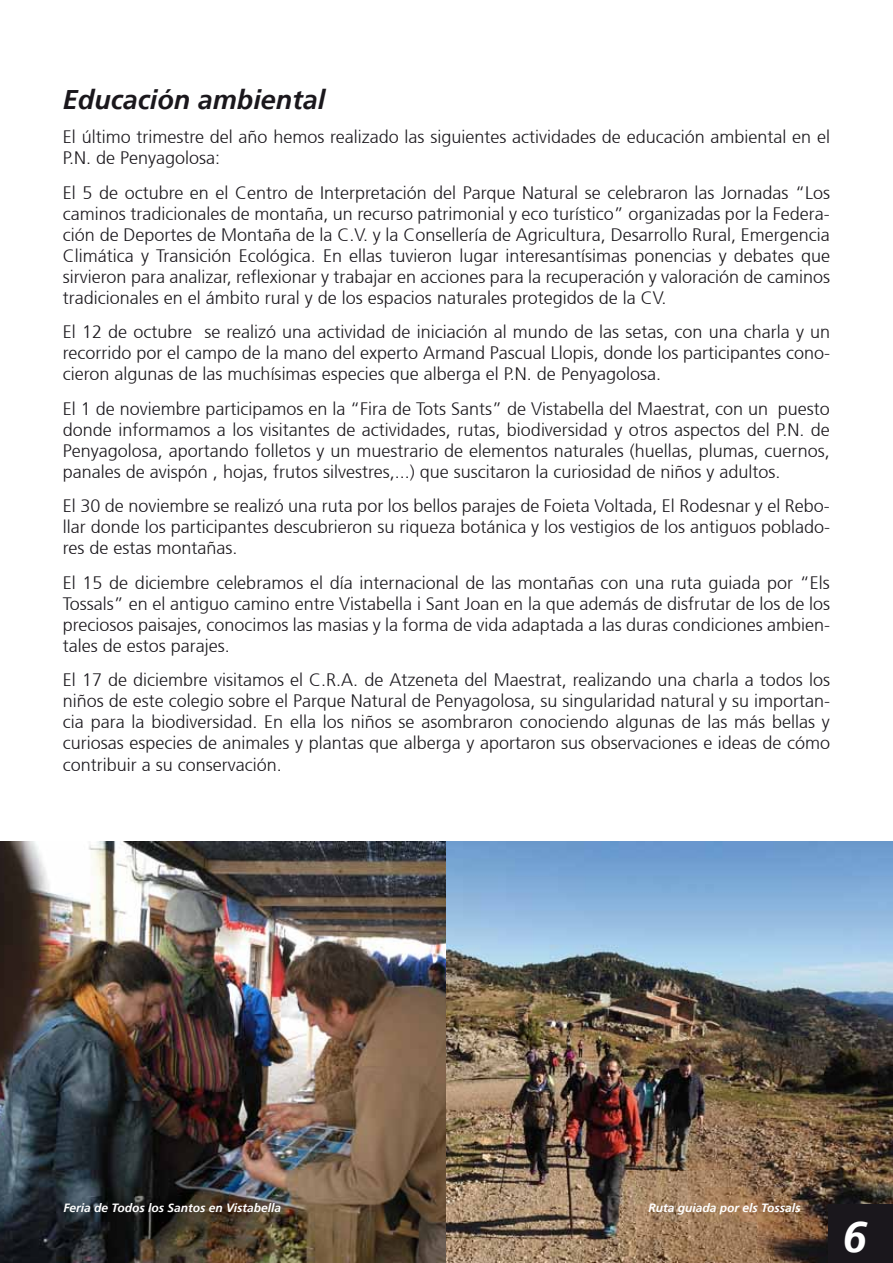
<style>
.page{position:relative;width:893px;height:1263px;background:#fff}
.page>*{position:absolute;margin:0;border:0;box-sizing:border-box;transform-origin:0 0}
.t1{font:italic 700 43.5px "Frutiger 66";color:#fff}
.t2{font:italic 700 27px "Frutiger 66";color:#1a171c}
.t3{font:300 18px/21px "Frutiger 45";color:#1a171c;text-align:justify}
.t4{font:italic 700 12px "Frutiger 66";color:#fff}
</style>
<div class="page">
<img style="left:0;top:841px;width:893px;height:422px">
<div style="left:828px;top:1205px;width:65px;height:58px;background:#1a171c"></div>
<h2 class="t2" style="left:63px;top:84px;width:264px">Educación ambiental</h2>
<p class="t3" style="left:63px;top:127px;width:768px">El último trimestre del año hemos realizado las siguientes actividades de educación ambiental en el<br>P.N. de Penyagolosa:</p>
<p class="t3" style="left:63px;top:182px;width:769px">El 5 de octubre en el Centro de Interpretación del Parque Natural se celebraron las Jornadas “Los caminos tradicionales de montaña, un recurso patrimonial y eco turístico” organizadas por la Federa&shy;ción de Deportes de Montaña de la C.V. y la Consellería de Agricultura, Desarrollo Rural, Emergencia Climática y Transición Ecológica. En ellas tuvieron lugar interesantísimas ponencias y debates que sirvieron para analizar, reflexionar y trabajar en acciones para la recuperación y valoración de caminos tradicionales en el ámbito rural y de los espacios naturales protegidos de la CV.</p>
<p class="t3" style="left:63px;top:322px;width:769px">El 12 de octubre se realizó una actividad de iniciación al mundo de las setas, con una charla y un recorrido por el campo de la mano del experto Armand Pascual Llopis, donde los participantes cono&shy;cieron algunas de las muchísimas especies que alberga el P.N. de Penyagolosa.</p>
<p class="t3" style="left:63px;top:398px;width:768px">El 1 de noviembre participamos en la “Fira de Tots Sants” de Vistabella del Maestrat, con un puesto donde informamos a los visitantes de actividades, rutas, biodiversidad y otros aspectos del P.N. de Penyagolosa, aportando folletos y un muestrario de elementos naturales (huellas, plumas, cuernos, panales de avispón , hojas, frutos silvestres,...) que suscitaron la curiosidad de niños y adultos.</p>
<p class="t3" style="left:63px;top:496px;width:769px">El 30 de noviembre se realizó una ruta por los bellos parajes de Foieta Voltada, El Rodesnar y el Rebo&shy;llar donde los participantes descubrieron su riqueza botánica y los vestigios de los antiguos poblado&shy;res de estas montañas.</p>
<p class="t3" style="left:63px;top:572px;width:769px">El 15 de diciembre celebramos el día internacional de las montañas con una ruta guiada por “Els Tossals” en el antiguo camino entre Vistabella i Sant Joan en la que además de disfrutar de los de los preciosos paisajes, conocimos las masias y la forma de vida adaptada a las duras condiciones ambien&shy;tales de estos parajes.</p>
<p class="t3" style="left:63px;top:670px;width:769px">El 17 de diciembre visitamos el C.R.A. de Atzeneta del Maestrat, realizando una charla a todos los niños de este colegio sobre el Parque Natural de Penyagolosa, su singularidad natural y su importan&shy;cia para la biodiversidad. En ella los niños se asombraron conociendo algunas de las más bellas y curiosas especies de animales y plantas que alberga y aportaron sus observaciones e ideas de cómo contribuir a su conservación.</p>
<p class="t4" style="left:64px;top:1201px;width:219px">Feria de Todos los Santos en Vistabella</p>
<p class="t4" style="left:649px;top:1201px;width:153px">Ruta guiada por els Tossals</p>
<h1 class="t1" style="left:843px;top:1211px;width:26px">6</h1>
</div>
